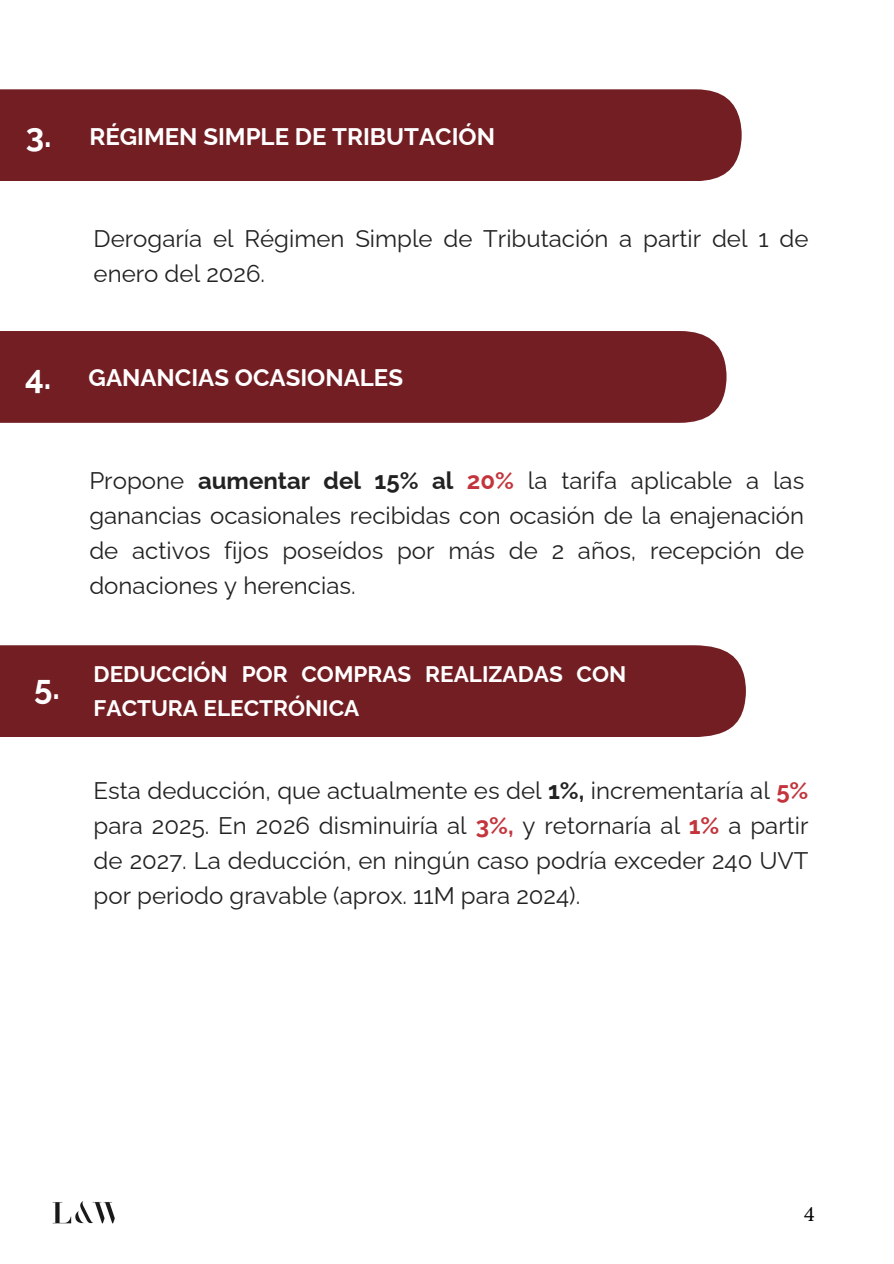
<style>
.page{position:relative;width:894px;height:1264px;background:#fff}
.page>*{position:absolute;margin:0;border:0;box-sizing:border-box;transform-origin:0 0}
.t1{font:700 33px "Raleway";color:#fff}
.t2{font:24px/34.8px "Raleway";color:#222;text-align:justify}
.t3{font:700 24px "Raleway";color:#fff}
.t4{font:700 22.5px/33.8px "Raleway";color:#fff}
.t5{font:19.5px "Lora";color:#000}
.s1{font-weight:700}
.s2{font-weight:700;color:#c3343c}
</style>
<div class="page">
<img style="left:52px;top:1201px;width:63px;height:23px">
<div style="left:0;top:89px;width:741px;height:92px;background:#731e23"></div>
<div style="left:0;top:331px;width:726px;height:92px;background:#731e23"></div>
<div style="left:0;top:645px;width:745px;height:92px;background:#731e23"></div>
<p class="t1" style="left:26px;top:116px;width:27px">3.</p>
<p class="t3" style="left:89px;top:122px;width:407px">RÉGIMEN SIMPLE DE TRIBUTACIÓN</p>
<p class="t2" style="left:94px;top:221px;width:716px">Derogaría el Régimen Simple de Tributación a partir del 1 de enero del 2026.</p>
<p class="t1" style="left:25px;top:358px;width:28px">4.</p>
<p class="t1" style="left:34px;top:668px;width:27px">5.</p>
<p class="t3" style="left:89px;top:363px;width:316px">GANANCIAS OCASIONALES</p>
<p class="t2" style="left:89px;top:463px;width:716px">Propone <span class="s1">aumentar del 15% al</span> <span class="s2">20%</span> la tarifa aplicable a las ganancias ocasionales recibidas con ocasión de la enajenación de activos fijos poseídos por más de 2 años, recepción de donaciones y herencias.</p>
<p class="t4" style="left:94px;top:657px;width:534px">DEDUCCIÓN POR COMPRAS REALIZADAS CON<br>FACTURA ELECTRÓNICA</p>
<p class="t2" style="left:94px;top:773px;width:716px">Esta deducción, que actualmente es del <span class="s1">1%,</span> incrementaría al <span class="s2">5% </span>para 2025. En 2026 disminuiría al <span class="s2">3%,</span> y retornaría al <span class="s2">1%</span> a partir de 2027. La deducción, en ningún caso podría exceder 240 UVT por periodo gravable (aprox. 11M para 2024).</p>
<p class="t5" style="left:804px;top:1201px;width:12px">4</p>
</div>
